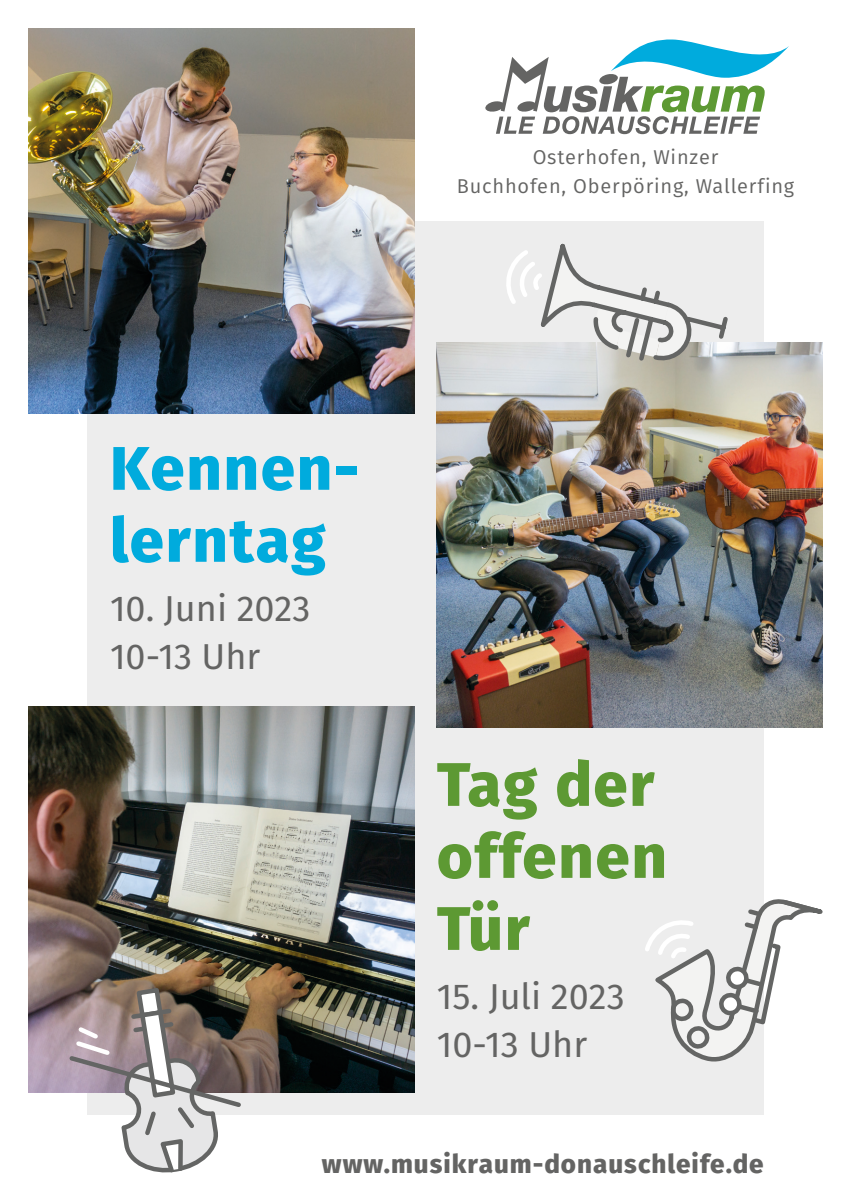
<style>
.page{position:relative;width:851px;height:1202px;background:#fff}
.page>*{position:absolute;margin:0;border:0;box-sizing:border-box;transform-origin:0 0}
.t1{font:800 61.4px/72px "Fira Sans";letter-spacing:.03em;color:#5d9933}
.t2{font:800 61.4px/72px "Fira Sans";letter-spacing:.03em;color:#00abdd}
.t3{font:36px/48px "Fira Sans";color:#646463}
.t4{font:800 26px "Fira Sans";letter-spacing:.04em;color:#646463}
.t5{font:20px/28.4px "Fira Sans";letter-spacing:.04em;color:#646463;text-align:center}
</style>
<div class="page">
<div style="left:87px;top:221px;width:676px;height:894px;background:#ededed"></div>
<svg style="left:485px;top:39px;width:303px;height:95px"></svg>
<img style="left:28px;top:28px;width:386px;height:386px">
<img style="left:437px;top:342px;width:385px;height:386px">
<img style="left:28px;top:706px;width:386px;height:386px">
<svg style="left:66px;top:985px;width:178px;height:188px"></svg>
<svg style="left:645px;top:897px;width:178px;height:166px"></svg>
<svg style="left:501px;top:243px;width:229px;height:121px"></svg>
<p class="t5" style="left:457px;top:143px;width:339px">Osterhofen, Winzer<br>Buchhofen, Oberpöring, Wallerfing</p>
<h1 class="t2" style="left:110px;top:432px;width:250px">Kennen&shy;lerntag</h1>
<h2 class="t3" style="left:110px;top:584px;width:202px">10. Juni 2023<br>10-13 Uhr</h2>
<h1 class="t1" style="left:437px;top:748px;width:231px">Tag der offenen<br>Tür</h1>
<h2 class="t3" style="left:437px;top:973px;width:189px">15. Juli 2023<br>10-13 Uhr</h2>
<h3 class="t4" style="left:322px;top:1145px;width:443px">www.musikraum-donauschleife.de</h3>
</div>
